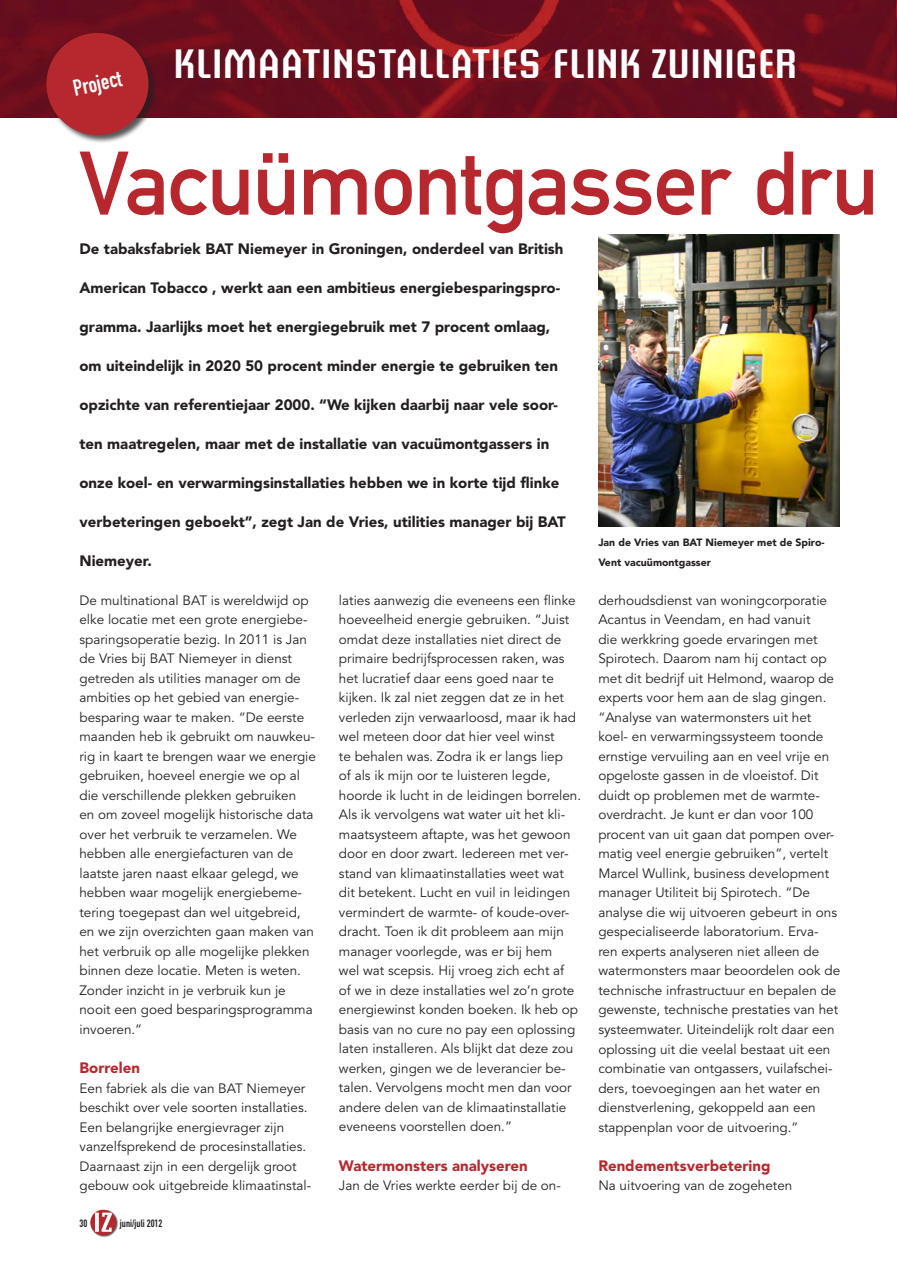
<style>
.page{position:relative;width:897px;height:1268px;background:#fff}
.page>*{position:absolute;margin:0;border:0;box-sizing:border-box;transform-origin:0 0}
.t1{font:88.5px "DIN Mittelschrift Std";letter-spacing:-.02em;color:#b7282e}
.t2{font:600 40.5px "Briem Akademi Std";letter-spacing:-.005em;color:#fff}
.t3{font:22.5px "DIN Engschrift Std";color:#fff}
.t4{font:900 15px "Avenir LT Std";color:#231f20}
.t5{font:900 15px "Avenir LT Std";color:#b7282e}
.t6{font:13.5px/19.5px "Avenir LT Std";color:#231f20}
.t7{font:900 10.5px/19.5px "Avenir LT Std";color:#231f20}
.t8{font:10.5px "DIN Engschrift Std";letter-spacing:.005em;color:#231f20}
</style>
<div class="page">
<div style="left:90px;top:1209px;width:28px;height:28px;background:#231f20;opacity:.75"></div>
<svg style="left:90px;top:1209px;width:26px;height:26px"></svg>
<svg style="left:95px;top:1212px;width:17px;height:19px"></svg>
<img style="left:0;top:0;width:897px;height:117px">
<div style="left:46px;top:32px;width:112px;height:112px;background:#231f20;opacity:.75"></div>
<svg style="left:42px;top:28px;width:111px;height:112px;background:#a9383f"></svg>
<img style="left:598px;top:234px;width:241px;height:292px">
<h3 class="t3" style="left:71px;top:75px;width:51px;rotate:-12deg">Project</h3>
<h2 class="t2" style="left:173px;top:41px;width:626px">KLIMAATINSTALLATIES FLINK ZUINIGER</h2>
<h1 class="t1" style="left:79px;top:131px;width:801px">Vacuümontgasser dru</h1>
<p class="t4" style="left:79px;top:239px;width:485px">De tabaksfabriek BAT Niemeyer in Groningen, onderdeel van British</p>
<p class="t4" style="left:79px;top:278px;width:482px">American Tobacco , werkt aan een ambitieus energiebesparingspro-</p>
<p class="t4" style="left:79px;top:317px;width:472px">gramma. Jaarlijks moet het energiegebruik met 7 procent omlaag,</p>
<p class="t4" style="left:79px;top:356px;width:480px">om uiteindelijk in 2020 50 procent minder energie te gebruiken ten</p>
<p class="t4" style="left:79px;top:395px;width:480px">opzichte van referentiejaar 2000. “We kijken daarbij naar vele soor-</p>
<p class="t4" style="left:79px;top:434px;width:471px">ten maatregelen, maar met de installatie van vacuümontgassers in</p>
<p class="t4" style="left:79px;top:473px;width:481px">onze koel- en verwarmingsinstallaties hebben we in korte tijd flinke</p>
<p class="t4" style="left:79px;top:512px;width:488px">verbeteringen geboekt”, zegt Jan de Vries, utilities manager bij BAT</p>
<p class="t4" style="left:79px;top:551px;width:74px">Niemeyer.</p>
<p class="t6" style="left:79px;top:590px;width:238px">De multinational BAT is wereldwijd op elke locatie met een grote energiebe&shy;sparingsoperatie bezig. In 2011 is Jan de Vries bij BAT Niemeyer in dienst getreden als utilities manager om de ambities op het gebied van energie&shy;besparing waar te maken. “De eerste maanden heb ik gebruikt om nauwkeu&shy;rig in kaart te brengen waar we energie gebruiken, hoeveel energie we op al die verschillende plekken gebruiken<br>en om zoveel mogelijk historische data over het verbruik te verzamelen. We hebben alle energiefacturen van de laatste jaren naast elkaar gelegd, we hebben waar mogelijk energiebeme&shy;tering toegepast dan wel uitgebreid, en we zijn overzichten gaan maken van het verbruik op alle mogelijke plekken binnen deze locatie. Meten is weten.<br>Zonder inzicht in je verbruik kun je nooit een goed besparingsprogramma invoeren.”</p>
<p class="t5" style="left:79px;top:1058px;width:62px">Borrelen</p>
<p class="t6" style="left:79px;top:1078px;width:233px">Een fabriek als die van BAT Niemeyer beschikt over vele soorten installaties.<br>Een belangrijke energievrager zijn vanzelfsprekend de procesinstallaties.<br>Daarnaast zijn in een dergelijk groot gebouw ook uitgebreide klimaatinstal-</p>
<p class="t7" style="left:598px;top:533px;width:228px">Jan de Vries van BAT Niemeyer met de Spiro-<br>Vent vacuümontgasser</p>
<p class="t6" style="left:339px;top:590px;width:244px">laties aanwezig die eveneens een flinke hoeveelheid energie gebruiken. “Juist omdat deze installaties niet direct de primaire bedrijfsprocessen raken, was het lucratief daar eens goed naar te kijken. Ik zal niet zeggen dat ze in het verleden zijn verwaarloosd, maar ik had wel meteen door dat hier veel winst<br>te behalen was. Zodra ik er langs liep<br>of als ik mijn oor te luisteren legde, hoorde ik lucht in de leidingen borrelen.<br>Als ik vervolgens wat water uit het kli&shy;maatsysteem aftapte, was het gewoon door en door zwart. Iedereen met ver&shy;stand van klimaatinstallaties weet wat dit betekent. Lucht en vuil in leidingen vermindert de warmte- of koude-over&shy;dracht. Toen ik dit probleem aan mijn manager voorlegde, was er bij hem<br>wel wat scepsis. Hij vroeg zich echt af<br>of we in deze installaties wel zo’n grote energiewinst konden boeken. Ik heb op basis van no cure no pay een oplossing laten installeren. Als blijkt dat deze zou werken, gingen we de leverancier be&shy;talen. Vervolgens mocht men dan voor andere delen van de klimaatinstallatie eveneens voorstellen doen.”</p>
<p class="t5" style="left:339px;top:1156px;width:190px">Watermonsters analyseren</p>
<p class="t6" style="left:339px;top:1175px;width:223px">Jan de Vries werkte eerder bij de on-</p>
<p class="t6" style="left:598px;top:590px;width:243px">derhoudsdienst van woningcorporatie Acantus in Veendam, en had vanuit<br>die werkkring goede ervaringen met Spirotech. Daarom nam hij contact op met dit bedrijf uit Helmond, waarop de experts voor hem aan de slag gingen. “Analyse van watermonsters uit het koel- en verwarmingssysteem toonde ernstige vervuiling aan en veel vrije en opgeloste gassen in de vloeistof. Dit duidt op problemen met de warmte&shy;overdracht. Je kunt er dan voor 100 procent van uit gaan dat pompen over&shy;matig veel energie gebruiken”, vertelt Marcel Wullink, business development manager Utiliteit bij Spirotech. “De analyse die wij uitvoeren gebeurt in ons gespecialiseerde laboratorium. Erva&shy;ren experts analyseren niet alleen de watermonsters maar beoordelen ook de technische infrastructuur en bepalen de gewenste, technische prestaties van het systeemwater. Uiteindelijk rolt daar een oplossing uit die veelal bestaat uit een combinatie van ontgassers, vuilafschei&shy;ders, toevoegingen aan het water en dienstverlening, gekoppeld aan een stappenplan voor de uitvoering.”</p>
<p class="t5" style="left:598px;top:1156px;width:174px">Rendementsverbetering</p>
<p class="t6" style="left:598px;top:1175px;width:196px">Na uitvoering van de zogeheten</p>
<p class="t8" style="left:79px;top:1217px;width:9px">30</p>
<p class="t8" style="left:120px;top:1217px;width:44px">juni/juli 2012</p>
</div>
